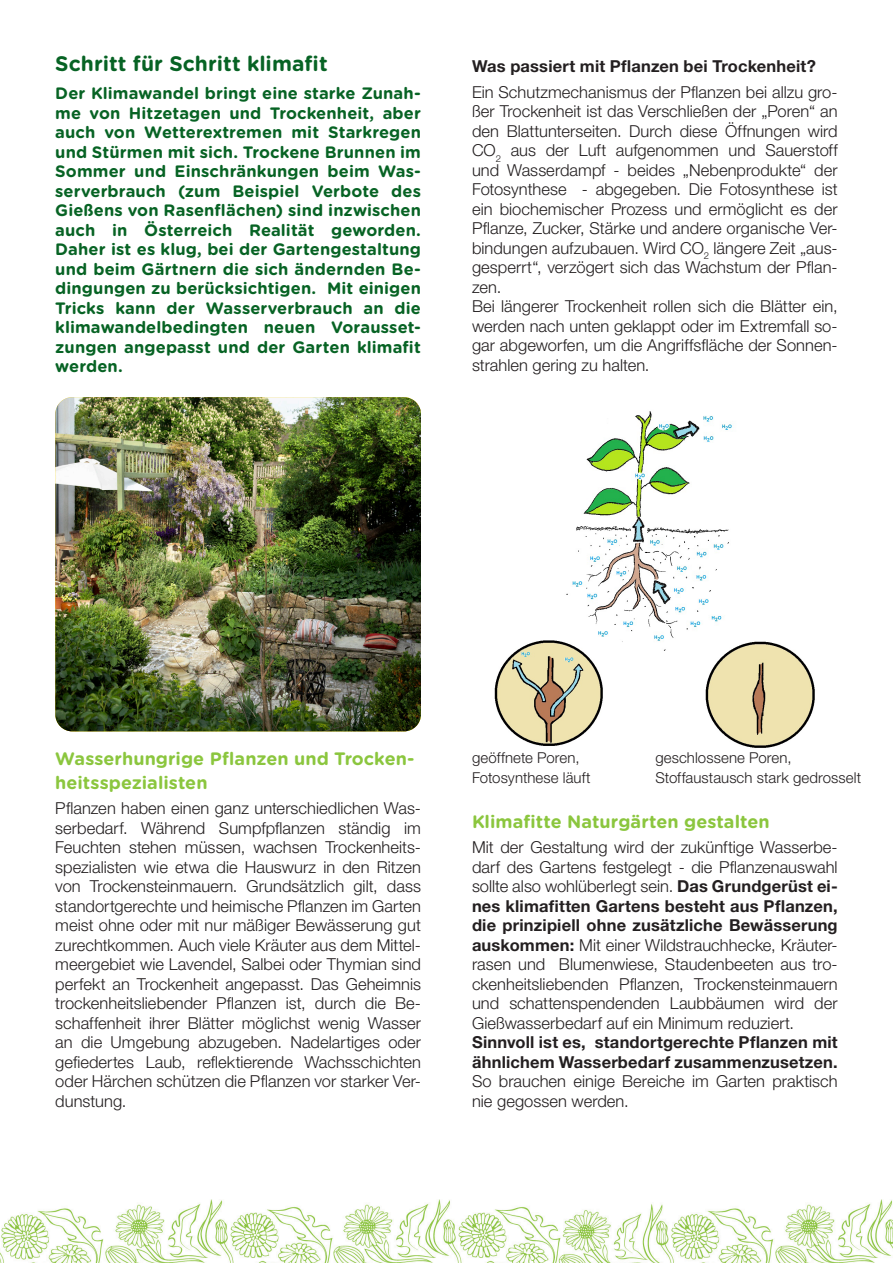
<style>
.page{position:relative;width:893px;height:1263px;background:#fff}
.page>*{position:absolute;margin:0;border:0;box-sizing:border-box;transform-origin:0 0}
._03_Headline_hellgrün{font:700 21px "Gotham Rounded";letter-spacing:.005em;color:#076324}
._01_Fliesstext{font:700 18px/24px "Gotham Rounded";color:#8bc63e}
._01_Fliesstext-2{font:300 16.5px/19.5px "Helvetica Neue LT Pro";letter-spacing:.005em;color:#231f20;text-align:justify}
._03_Headline_hellgrün-2{font:700 16.5px/19.5px "Gotham Rounded";letter-spacing:.005em;color:#076324;text-align:justify}
._01_Fliesstext-3{font:700 16.5px/19.5px "Helvetica Neue LT Pro";letter-spacing:.01em;color:#231f20;text-align:justify}
._01_Fliesstext-4{font:300 15px/19.5px "Helvetica Neue LT Pro";letter-spacing:.005em;color:#231f20}
.s1{font-weight:700}
.s2{font-weight:300}
</style>
<div class="page">
<img style="left:566px;top:411px;width:166px;height:240px">
<img style="left:0;top:1199px;width:893px;height:64px">
<img style="left:494px;top:638px;width:131px;height:108px">
<img style="left:55px;top:397px;width:366px;height:334px">
<img style="left:685px;top:638px;width:130px;height:110px">
<p class="_03_Headline_hellgrün" style="left:55px;top:49px;width:274px">Schritt für Schritt klimafit</p>
<p class="_03_Headline_hellgrün-2" style="left:55px;top:83px;width:367px">Der Klimawandel bringt eine starke Zunah&shy;me von Hitzetagen und Trockenheit, aber auch von Wetterextremen mit Starkregen und Stürmen mit sich. Trockene Brunnen im Sommer und Einschränkungen beim Was&shy;serverbrauch (zum Beispiel Verbote des Gießens von Rasenflächen) sind inzwischen auch in Österreich Realität geworden.<br>Daher ist es klug, bei der Gartengestaltung und beim Gärtnern die sich ändernden Be&shy;dingungen zu berücksichtigen. Mit einigen Tricks kann der Wasserverbrauch an die klimawandelbedingten neuen Vorausset&shy;zungen angepasst und der Garten klimafit werden.</p>
<p class="_01_Fliesstext-3" style="left:472px;top:56px;width:345px">Was passiert mit Pflanzen bei Trockenheit?</p>
<p class="_01_Fliesstext-2" style="left:472px;top:82px;width:367px">Ein Schutzmechanismus der Pflanzen bei allzu gro&shy;ßer Trockenheit ist das Verschließen der „Poren“ an den Blattunterseiten. Durch diese Öffnungen wird CO<sub>2</sub> aus der Luft aufgenommen und Sauerstoff und Wasserdampf - beides „Nebenprodukte“ der Fotosynthese - abgegeben. Die Fotosynthese ist ein biochemischer Prozess und ermöglicht es der Pflanze, Zucker, Stärke und andere organische Ver&shy;bindungen aufzubauen. Wird CO<sub>2</sub> längere Zeit „aus&shy;gesperrt“, verzögert sich das Wachstum der Pflan&shy;zen.</p>
<p class="_01_Fliesstext-2" style="left:472px;top:296px;width:367px">Bei längerer Trockenheit rollen sich die Blätter ein, werden nach unten geklappt oder im Extremfall so&shy;gar abgeworfen, um die Angriffsfläche der Sonnen&shy;strahlen gering zu halten.</p>
<p class="_01_Fliesstext" style="left:55px;top:745px;width:361px">Wasserhungrige Pflanzen und Trocken&shy;heitsspezialisten</p>
<p class="_01_Fliesstext-2" style="left:55px;top:798px;width:367px">Pflanzen haben einen ganz unterschiedlichen Was&shy;serbedarf. Während Sumpfpflanzen ständig im Feuchten stehen müssen, wachsen Trockenheits&shy;spezialisten wie etwa die Hauswurz in den Ritzen von Trockensteinmauern. Grundsätzlich gilt, dass standortgerechte und heimische Pflanzen im Garten meist ohne oder mit nur mäßiger Bewässerung gut zurechtkommen. Auch viele Kräuter aus dem Mittel&shy;meergebiet wie Lavendel, Salbei oder Thymian sind perfekt an Trockenheit angepasst. Das Geheimnis trockenheitsliebender Pflanzen ist, durch die Be&shy;schaffenheit ihrer Blätter möglichst wenig Wasser an die Umgebung abzugeben. Nadelartiges oder gefiedertes Laub, reflektierende Wachsschichten oder Härchen schützen die Pflanzen vor starker Ver&shy;dunstung.</p>
<p class="_01_Fliesstext-4" style="left:472px;top:748px;width:120px">geöffnete Poren,<br>Fotosynthese läuft</p>
<p class="_01_Fliesstext-4" style="left:655px;top:748px;width:207px">geschlossene Poren,<br>Stoffaustausch stark gedrosselt</p>
<p class="_01_Fliesstext" style="left:472px;top:808px;width:299px">Klimafitte Naturgärten gestalten</p>
<p class="_01_Fliesstext-2" style="left:472px;top:837px;width:367px">Mit der Gestaltung wird der zukünftige Wasserbe&shy;darf des Gartens festgelegt - die Pflanzenauswahl sollte also wohlüberlegt sein. <span class="s1">Das Grundgerüst ei&shy;nes klimafitten Gartens besteht aus Pflanzen, die prinzipiell ohne zusätzliche Bewässerung auskommen:</span> Mit einer Wildstrauchhecke, Kräuter&shy;rasen und Blumenwiese, Staudenbeeten aus tro&shy;ckenheitsliebenden Pflanzen, Trockensteinmauern und schattenspendenden Laubbäumen wird der Gießwasserbedarf auf ein Minimum reduziert.</p>
<p class="_01_Fliesstext-3" style="left:472px;top:1032px;width:367px">Sinnvoll ist es, standortgerechte Pflanzen mit ähnlichem Wasserbedarf zusammenzusetzen.<br><span class="s2">So brauchen einige Bereiche im Garten praktisch nie gegossen werden.</span></p>
</div>
